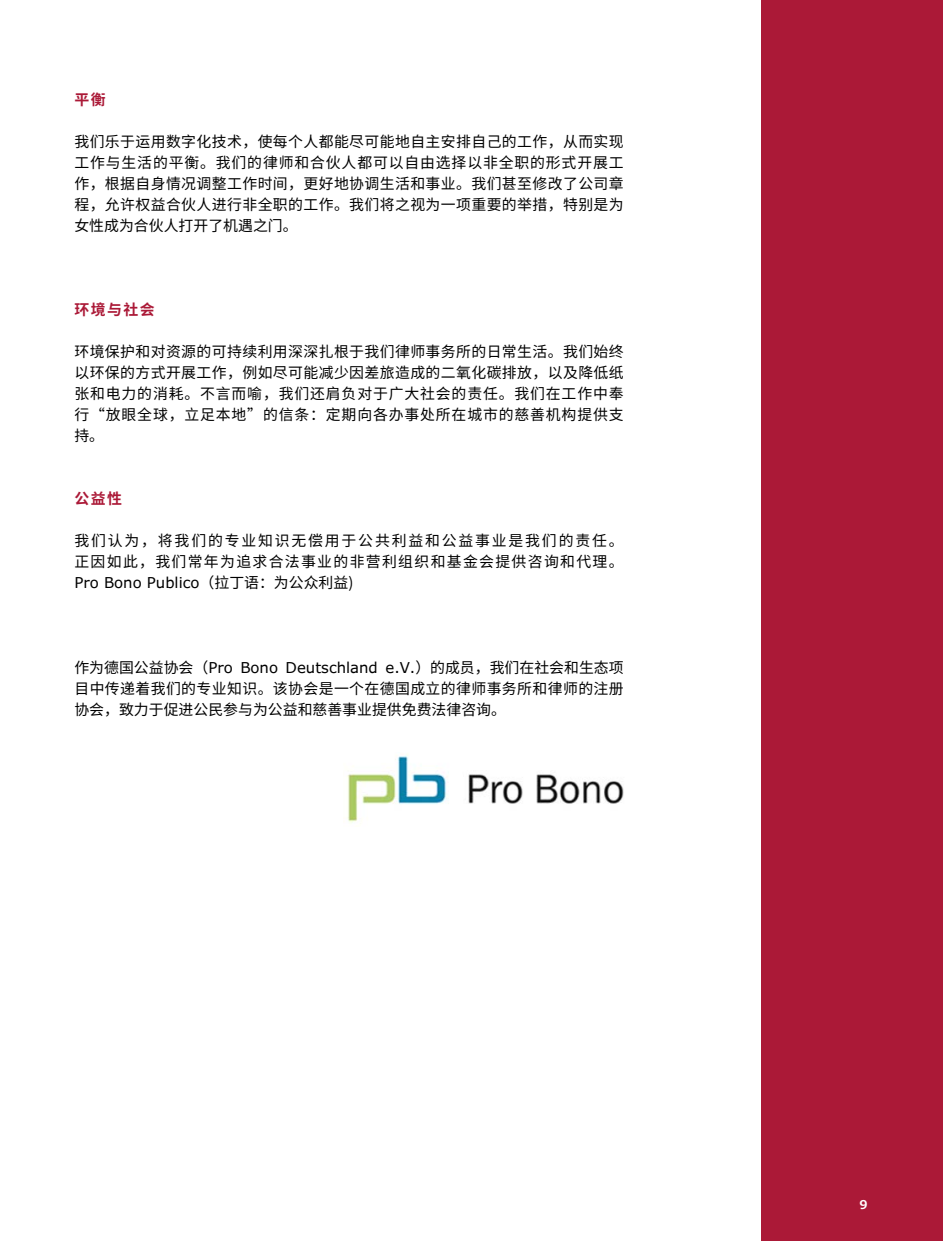
<style>
.page{position:relative;width:943px;height:1241px;background:#fff}
.page>*{position:absolute;margin:0;border:0;box-sizing:border-box;transform-origin:0 0}
.t1{font:14.88px/21px "Source Han Sans CN";letter-spacing:.055em;color:#000;text-align:justify}
.t2{font:14.88px/21px "Source Han Sans CN";letter-spacing:.09em;color:#000}
.t3{font:14.88px "Verdana Pro";color:#000}
.t4{font:700 14.88px "Source Han Sans CN";letter-spacing:.1em;color:#ab1937}
.t5{font:600 12.25px "Verdana Pro";color:#fff}
.s1{font-family:"Source Han Sans CN"}
.s2{font-family:"Verdana Pro"}
</style>
<div class="page">
<div style="left:761px;top:0;width:182px;height:1240px;background:#ab1937"></div>
<img style="left:347px;top:754px;width:277px;height:69px">
<p class="t4" style="left:74px;top:91px;width:33px">平衡</p>
<p class="t1" style="left:74px;top:131px;width:551px">我们乐于运用数字化技术，使每个人都能尽可能地自主安排自己的工作，从而实现工作与生活的平衡。我们的律师和合伙人都可以自由选择以非全职的形式开展工作，根据自身情况调整工作时间，更好地协调生活和事业。我们甚至修改了公司章程，允许权益合伙人进行非全职的工作。我们将之视为一项重要的举措，特别是为女性成为合伙人打开了机遇之门。</p>
<p class="t4" style="left:74px;top:301px;width:82px">环境与社会</p>
<p class="t1" style="left:74px;top:341px;width:551px">环境保护和对资源的可持续利用深深扎根于我们律师事务所的日常生活。我们始终以环保的方式开展工作，例如尽可能减少因差旅造成的二氧化碳排放，以及降低纸张和电力的消耗。不言而喻，我们还肩负对于广大社会的责任。我们在工作中奉行“放眼全球，立足本地”的信条：定期向各办事处所在城市的慈善机构提供支持。</p>
<p class="t4" style="left:74px;top:490px;width:49px">公益性</p>
<p class="t2" style="left:74px;top:530px;width:550px">我们认为，将我们的专业知识无偿用于公共利益和公益事业是我们的责任。正因如此，我们常年为追求合法事业的非营利组织和基金会提供咨询和代理。</p>
<p class="t3" style="left:74px;top:573px;width:280px">Pro Bono Publico<span class="s1">（拉丁语：为公众利益)</span></p>
<p class="t1" style="left:74px;top:656px;width:551px">作为德国公益协会（<span class="s2">Pro Bono Deutschland e.V.</span>）的成员，我们在社会和生态项目中传递着我们的专业知识。该协会是一个在德国成立的律师事务所和律师的注册协会，致力于促进公民参与为公益和慈善事业提供免费法律咨询。</p>
<p class="t5" style="left:859px;top:1196px;width:10px">9</p>
</div>
